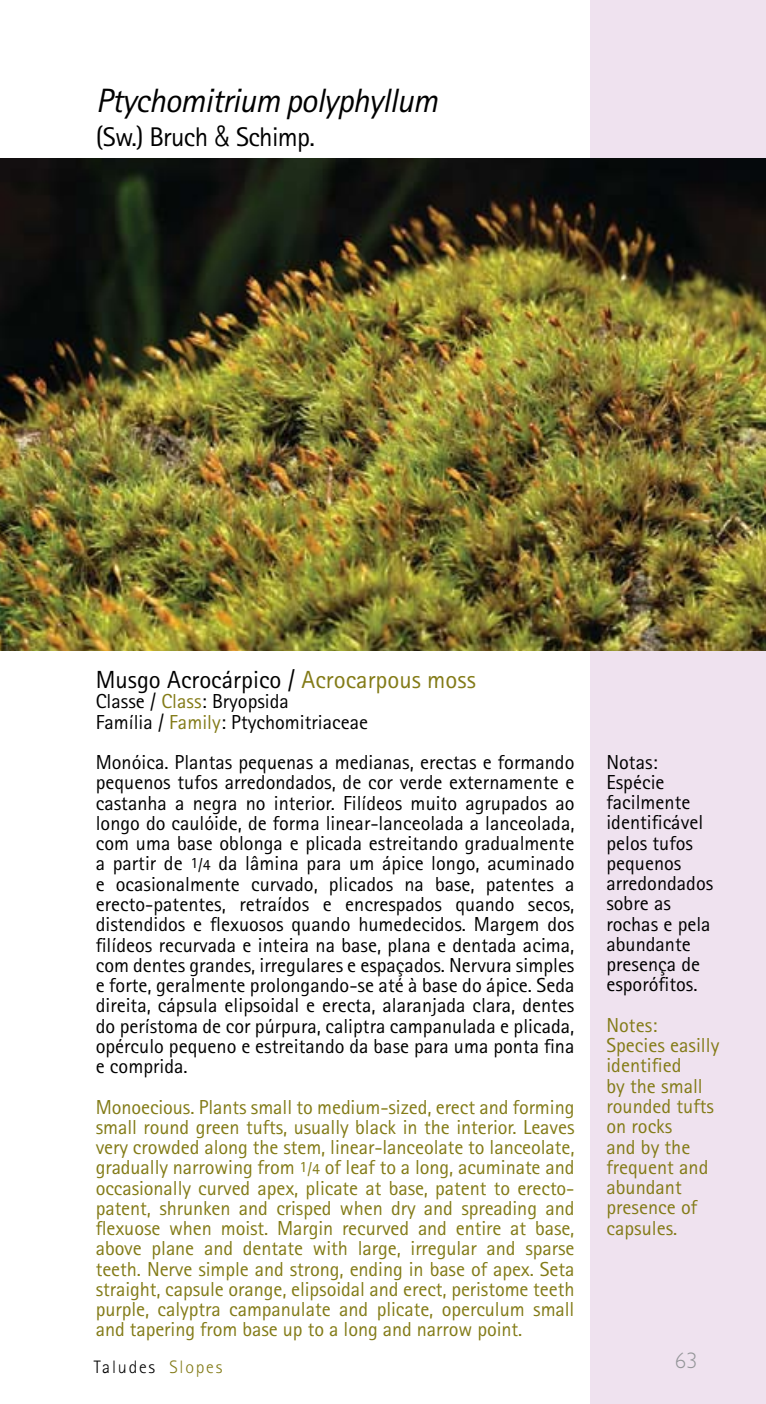
<style>
.page{position:relative;width:766px;height:1404px;background:#fff}
.page>*{position:absolute;margin:0;border:0;box-sizing:border-box;transform-origin:0 0}
.t1{font:italic 33.75px "Rotis Sans Serif";letter-spacing:-.025em;color:#000}
.t2{font:27px "Rotis Sans Serif";letter-spacing:-.025em;color:#000}
.t3{font:24.75px "Rotis Sans Serif";color:#000}
.t4{font:300 22.5px "Gill Sans";color:#939598}
.t5{font:20.25px/20.2px "Rotis Sans Serif";color:#000}
.t6{font:20.25px/20.2px "Rotis Sans Serif";color:#837b17;text-align:justify}
.t7{font:300 18px "Rotis Sans Serif";letter-spacing:.1em;color:#000}
.s1{font-family:"Helvetica";font-weight:300;font-stretch:condensed}
.s2{color:#837b17}
.s3{font-size:15.75px}
</style>
<div class="page">
<div style="left:590px;top:0;width:175px;height:1403px;background:#efe2ef"></div>
<img style="left:0;top:159px;width:765px;height:491px">
<p class="t1" style="left:96px;top:81px;width:343px">Ptychomitrium polyphyllum</p>
<p class="t2" style="left:96px;top:121px;width:220px">(Sw.) Bruch <span class="s1">&amp;</span> Schimp.</p>
<p class="t3" style="left:96px;top:665px;width:381px">Musgo Acrocárpico / <span class="s2">Acrocarpous moss</span></p>
<p class="t5" style="left:96px;top:691px;width:274px">Classe / <span class="s2">Class</span>: Bryopsida<br>Família / <span class="s2">Family</span>: Ptychomitriaceae</p>
<p class="t5" style="left:96px;top:752px;width:480px;text-align:justify">Monóica. Plantas pequenas a medianas, erectas e formando pequenos tufos arredondados, de cor verde externamente e castanha a negra no interior. Filídeos muito agrupados ao longo do caulóide, de forma linear-lanceolada a lanceolada, com uma base oblonga e plicada estreitando gradualmente a partir de <span class="s3">1/4</span> da lâmina para um ápice longo, acuminado e ocasionalmente curvado, plicados na base, patentes a erecto-patentes, retraídos e encrespados quando secos, distendidos e flexuosos quando humedecidos. Margem dos filídeos recurvada e inteira na base, plana e dentada acima, com dentes grandes, irregulares e espaçados. Nervura simples e forte, geralmente prolongando-se até à base do ápice. Seda direita, cápsula elipsoidal e erecta, alaranjada clara, dentes do perístoma de cor púrpura, caliptra campanulada e plicada, opérculo pequeno e estreitando da base para uma ponta fina e comprida.</p>
<p class="t6" style="left:96px;top:1096px;width:480px">Monoecious. Plants small to medium-sized, erect and forming small round green tufts, usually black in the interior. Leaves very crowded along the stem, linear-lanceolate to lanceolate, gradually narrowing from <span class="s3">1/4</span> of leaf to a long, acuminate and occasionally curved apex, plicate at base, patent to erecto&shy;patent, shrunken and crisped when dry and spreading and flexuose when moist. Margin recurved and entire at base, above plane and dentate with large, irregular and sparse teeth. Nerve simple and strong, ending in base of apex. Seta straight, capsule orange, elipsoidal and erect, peristome teeth purple, calyptra campanulate and plicate, operculum small and tapering from base up to a long and narrow point.</p>
<p class="t7" style="left:94px;top:1356px;width:130px">Taludes <span class="s2">Slopes</span></p>
<p class="t5" style="left:606px;top:751px;width:108px">Notas:<br>Espécie facilmente identificável pelos tufos pequenos arredondados sobre as rochas e pela abundante presença de esporófitos.</p>
<p class="t6" style="left:606px;top:1014px;width:114px;text-align:left">Notes:<br>Species easilly identified<br>by the small rounded tufts on rocks<br>and by the frequent and abundant presence of capsules.</p>
<p class="t4" style="left:674px;top:1347px;width:24px">63</p>
</div>
